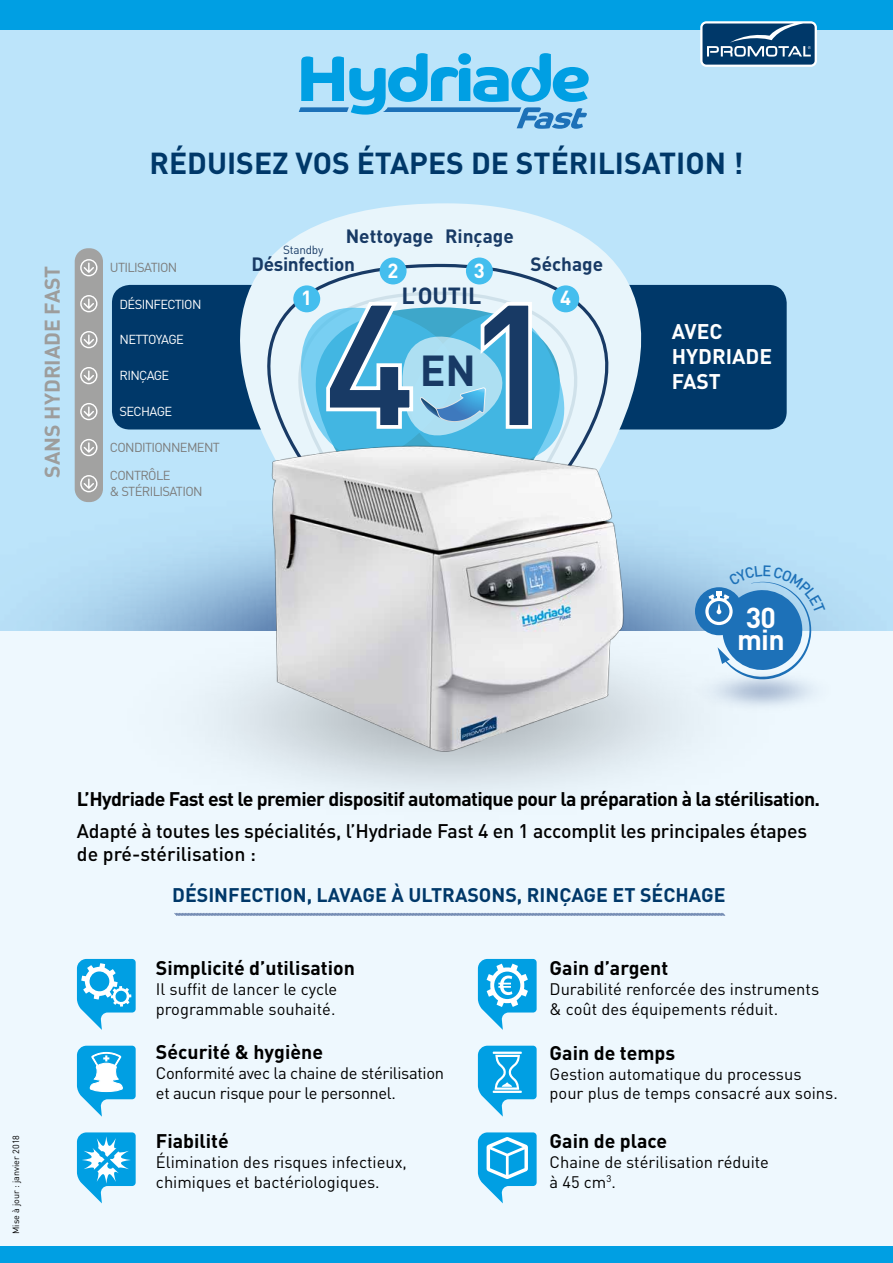
<style>
.page{position:relative;width:893px;height:1263px;background:#fff}
.page>*{position:absolute;margin:0;border:0;box-sizing:border-box;transform-origin:0 0}
.t1{font:700 172.95px "DIN";color:#183a65}
.t2{font:700 42.75px "DIN";color:#183a65}
.t3{font:700 30px "DIN";color:#003869}
.t4{font:700 28.5px/22.5px "DIN";color:#fff;text-align:center}
.t5{font:700 23.1px "DIN";color:#183a65}
.t6{font:700 21px/25.2px "DIN";color:#fff}
.t7{font:700 21px "DIN";color:#9d9d9c}
.t8{font:700 20.25px "DIN";color:#fff}
.t9{font:500 19.5px/23.4px "DIN";letter-spacing:-.01em;color:#000}
.t10{font:700 19.5px "DIN";color:#000}
.t11{font:700 19.5px "DIN";letter-spacing:-.03em;color:#000}
.t12{font:700 19.5px "DIN";color:#003869}
.t13{font:700 19.35px "DIN";letter-spacing:-.02em;color:#7c7c7b}
.t14{font:700 19.05px "DIN";color:#183a65}
.t15{font:700 19.05px "DIN";letter-spacing:-.02em;color:#183a65}
.t16{font:16.5px/19.8px "DIN";color:#000}
.t17{font:16.5px/19.8px "DIN";letter-spacing:-.02em;color:#000}
.t18{font:12.9px/15.5px "DIN";letter-spacing:-.05em;color:#7c7c7b}
.t19{font:12.9px "DIN";letter-spacing:-.05em;color:#fff}
.t20{font:11.7px "DIN";letter-spacing:-.02em;color:#183a65}
.t21{font:9px "DIN";color:#000}
</style>
<div class="page">
<div style="left:0;top:1246px;width:893px;height:17px;background:#009fe3"></div>
<div style="left:0;top:17px;width:893px;height:614px;background:#bce4fa"></div>
<img style="left:52px;top:248px;width:781px;height:383px">
<div style="left:112px;top:285px;width:675px;height:144px;background:#003869;border-radius:18px"></div>
<div style="left:0;top:631px;width:893px;height:615px;background:#eef8fe"></div>
<div style="left:75px;top:248px;width:28px;height:254px;background:#a2a2a1;border-radius:13px"></div>
<svg style="left:80px;top:259px;width:17px;height:17px"></svg>
<svg style="left:80px;top:295px;width:17px;height:17px"></svg>
<svg style="left:80px;top:331px;width:17px;height:17px"></svg>
<svg style="left:80px;top:367px;width:17px;height:17px"></svg>
<svg style="left:80px;top:403px;width:17px;height:17px"></svg>
<svg style="left:80px;top:439px;width:17px;height:17px"></svg>
<svg style="left:80px;top:475px;width:17px;height:17px"></svg>
<svg style="left:77px;top:959px;width:59px;height:158px"></svg>
<svg style="left:77px;top:1132px;width:59px;height:71px"></svg>
<svg style="left:478px;top:959px;width:59px;height:71px"></svg>
<svg style="left:478px;top:1046px;width:59px;height:71px"></svg>
<svg style="left:478px;top:1132px;width:59px;height:71px"></svg>
<svg style="left:174px;top:912px;width:552px;height:4px"></svg>
<svg style="left:206px;top:203px;width:485px;height:466px"></svg>
<svg style="left:240px;top:262px;width:440px;height:348px"></svg>
<svg style="left:319px;top:292px;width:234px;height:8px;background:#e2f0f7"></svg>
<svg style="left:295px;top:306px;width:314px;height:122px;background:#d7e6ef"></svg>
<svg style="left:301px;top:300px;width:263px;height:128px;background:#80cce9"></svg>
<div style="left:293px;top:285px;width:27px;height:27px;background:#44beee;border-radius:50%"></div>
<div style="left:380px;top:258px;width:27px;height:26px;background:#44beee;border-radius:50%"></div>
<div style="left:466px;top:258px;width:27px;height:26px;background:#44beee;border-radius:50%"></div>
<div style="left:552px;top:285px;width:27px;height:27px;background:#44beee;border-radius:50%"></div>
<img style="left:235px;top:428px;width:407px;height:375px">
<div style="left:0;top:0;width:893px;height:30px;background:#009fe3"></div>
<svg style="left:700px;top:21px;width:117px;height:46px"></svg>
<svg style="left:702px;top:24px;width:113px;height:41px;background:#295881"></svg>
<svg style="left:299px;top:53px;width:290px;height:76px"></svg>
<div style="left:695px;top:587px;width:48px;height:48px;background:#1d71b8;border-radius:50%"></div>
<svg style="left:705px;top:565px;width:120px;height:114px"></svg>
<p class="t13" style="left:46px;top:401px;width:143px;rotate:-90deg">SANS HYDRIADE</p>
<p class="t7" style="left:39px;top:477px;width:213px;rotate:-90deg">SANS HYDRIADE FAST</p>
<h3 class="t3" style="left:150px;top:144px;width:595px">RÉDUISEZ VOS ÉTAPES DE STÉRILISATION !</h3>
<p class="t18" style="left:110px;top:259px;width:69px">UTILISATION</p>
<p class="t19" style="left:120px;top:296px;width:83px">DÉSINFECTION</p>
<p class="t19" style="left:120px;top:331px;width:66px">NETTOYAGE</p>
<p class="t19" style="left:120px;top:367px;width:51px">RINÇAGE</p>
<p class="t19" style="left:120px;top:403px;width:54px">SECHAGE</p>
<p class="t18" style="left:110px;top:439px;width:112px">CONDITIONNEMENT</p>
<p class="t18" style="left:110px;top:468px;width:94px">CONTRÔLE<br>&amp; STÉRILISATION</p>
<p class="t14" style="left:346px;top:224px;width:170px">Nettoyage Rinçage</p>
<p class="t20" style="left:283px;top:243px;width:42px">Standby</p>
<p class="t15" style="left:252px;top:252px;width:105px">Désinfection</p>
<p class="t8" style="left:388px;top:257px;width:12px">2</p>
<p class="t8" style="left:474px;top:257px;width:12px">3</p>
<p class="t14" style="left:530px;top:252px;width:74px">Séchage</p>
<p class="t8" style="left:301px;top:285px;width:12px">1</p>
<h3 class="t5" style="left:402px;top:281px;width:81px">L’OUTIL</h3>
<h1 class="t1" style="left:323px;top:251px;width:237px">4 1</h1>
<h2 class="t2" style="left:420px;top:343px;width:58px">EN</h2>
<p class="t8" style="left:560px;top:285px;width:12px">4</p>
<p class="t6" style="left:672px;top:318px;width:102px">AVEC<br>HYDRIADE<br>FAST</p>
<h3 class="t4" style="left:737px;top:605px;width:49px">30 min</h3>
<p class="t21" style="left:10px;top:1234px;width:101px;rotate:-90deg">Mise à jour : janvier 2018</p>
<p class="t11" style="left:77px;top:786px;width:745px">L’Hydriade Fast est le premier dispositif automatique pour la préparation à la stérilisation.</p>
<p class="t9" style="left:77px;top:819px;width:732px">Adapté à toutes les spécialités, l’Hydriade Fast 4 en 1 accomplit les principales étapes de pré-stérilisation :</p>
<p class="t12" style="left:172px;top:882px;width:555px">DÉSINFECTION, LAVAGE À ULTRASONS, RINÇAGE ET SÉCHAGE</p>
<p class="t10" style="left:156px;top:955px;width:200px">Simplicité d’utilisation</p>
<p class="t16" style="left:156px;top:979px;width:183px">Il suffit de lancer le cycle programmable souhaité.</p>
<p class="t10" style="left:156px;top:1039px;width:169px">Sécurité &amp; hygiène</p>
<p class="t17" style="left:156px;top:1063px;width:290px">Conformité avec la chaine de stérilisation et aucun risque pour le personnel.</p>
<p class="t10" style="left:156px;top:1128px;width:74px">Fiabilité</p>
<p class="t16" style="left:156px;top:1151px;width:253px">Élimination des risques infectieux, chimiques et bactériologiques.</p>
<p class="t10" style="left:550px;top:956px;width:120px">Gain d’argent</p>
<p class="t16" style="left:550px;top:979px;width:271px">Durabilité renforcée des instruments &amp; coût des équipements réduit.</p>
<p class="t10" style="left:550px;top:1040px;width:127px">Gain de temps</p>
<p class="t16" style="left:550px;top:1063px;width:290px">Gestion automatique du processus pour plus de temps consacré aux soins.</p>
<p class="t10" style="left:550px;top:1128px;width:119px">Gain de place</p>
<p class="t16" style="left:550px;top:1152px;width:221px">Chaine de stérilisation réduite à 45 cm<sup>3</sup>.</p>
</div>
